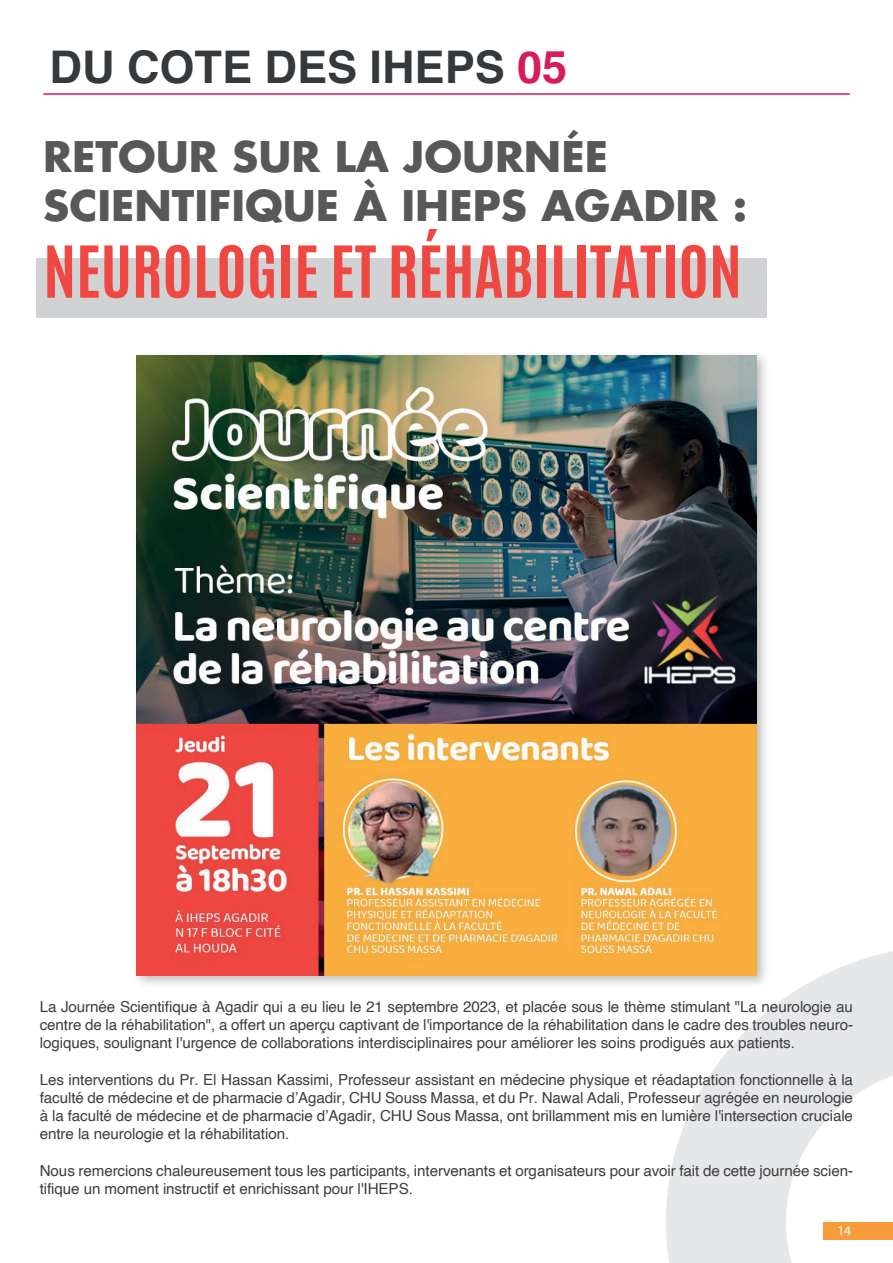
<style>
.page{position:relative;width:893px;height:1263px;background:#fff}
.page>*{position:absolute;margin:0;border:0;box-sizing:border-box;transform-origin:0 0}
.t1{font:700 60.75px "Antonio";color:#ef4741}
.t2{font:700 45px "Helvetica";color:#36393c}
.t3{font:700 41.1px/49.2px "Futura LT Pro";color:#57585a}
.t4{font:15.15px/18.1px "Helvetica";letter-spacing:-.005em;color:#3e3e3f;text-align:justify}
.t5{font:13.5px "Myriad Pro";color:#fff}
.s1{color:#d91a5b}
</style>
<div class="page">
<svg style="left:666px;top:951px;width:227px;height:312px;fill:#e6e7e9"></svg>
<div style="left:36px;top:258px;width:730px;height:59px;background:#d1d2d4"></div>
<div style="left:823px;top:1222px;width:70px;height:18px;background:#f89c3b"></div>
<hr style="left:43px;top:93px;width:807px;height:2px;background:#d91a5b">
<img style="left:136px;top:355px;width:637px;height:637px">
<img style="left:137px;top:355px;width:619px;height:620px">
<h2 class="t2" style="left:50px;top:40px;width:519px">DU COTE DES IHEPS <span class="s1">05</span></h2>
<h3 class="t3" style="left:43px;top:131px;width:705px">RETOUR SUR LA JOURNÉE<br>SCIENTIFIQUE À IHEPS AGADIR :</h3>
<h1 class="t1" style="left:43px;top:229px;width:700px">NEUROLOGIE ET RÉHABILITATION</h1>
<p class="t4" style="left:40px;top:998px;width:815px">La Journée Scientifique à Agadir qui a eu lieu le 21 septembre 2023, et placée sous le thème stimulant "La neurologie au centre de la réhabilitation", a offert un aperçu captivant de l'importance de la réhabilitation dans le cadre des troubles neuro&shy;logiques, soulignant l'urgence de collaborations interdisciplinaires pour améliorer les soins prodigués aux patients.</p>
<p class="t4" style="left:40px;top:1070px;width:815px">Les interventions du Pr. El Hassan Kassimi, Professeur assistant en médecine physique et réadaptation fonctionnelle à la faculté de médecine et de pharmacie d’Agadir, CHU Souss Massa, et du Pr. Nawal Adali, Professeur agrégée en neurologie à la faculté de médecine et de pharmacie d’Agadir, CHU Sous Massa, ont brillamment mis en lumière l'intersection cruciale entre la neurologie et la réhabilitation.</p>
<p class="t4" style="left:40px;top:1162px;width:815px">Nous remercions chaleureusement tous les participants, intervenants et organisateurs pour avoir fait de cette journée scien&shy;tifique un moment instructif et enrichissant pour l'IHEPS.</p>
<p class="t5" style="left:837px;top:1222px;width:15px">14</p>
</div>
